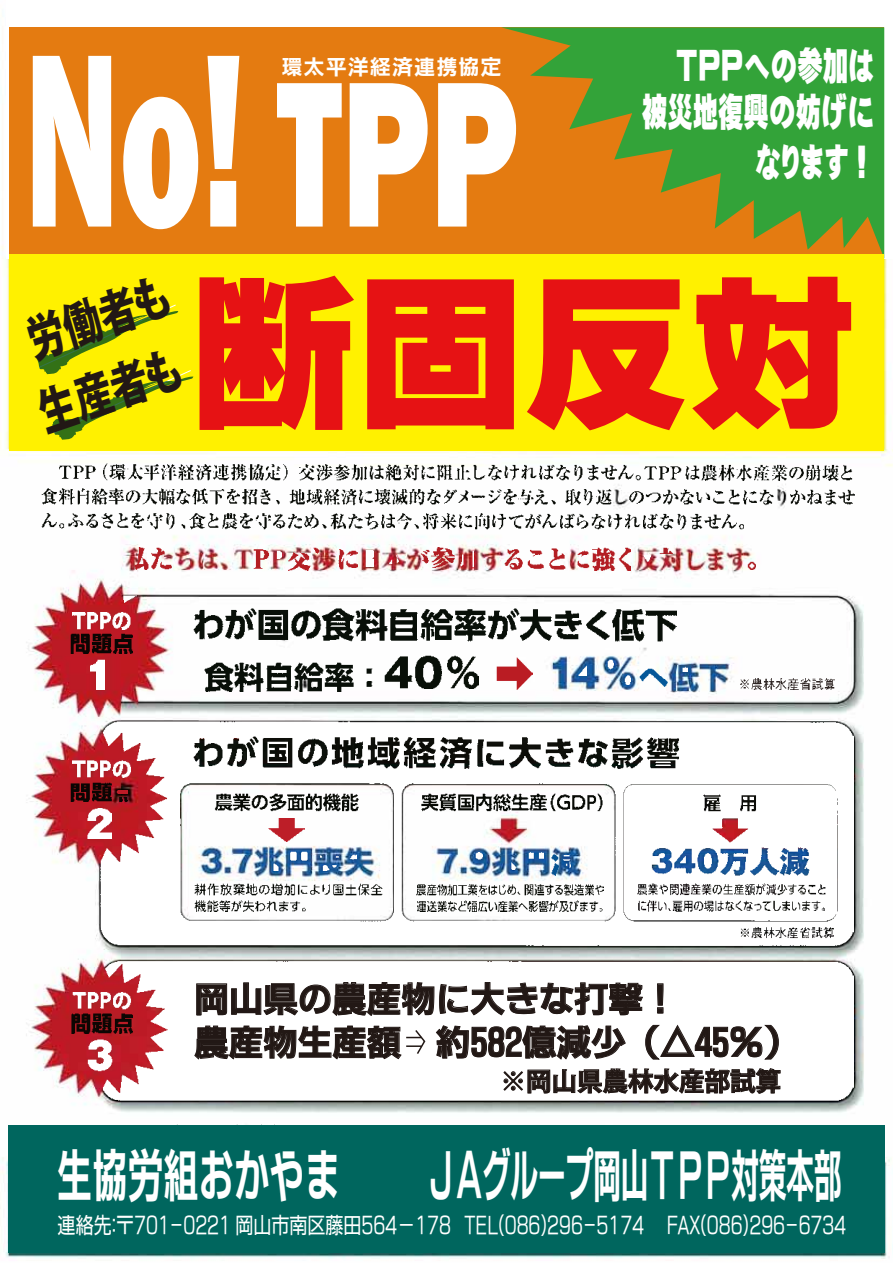
<style>
.page{position:relative;width:893px;height:1263px;background:#fff}
.page>*{position:absolute;margin:0;border:0;box-sizing:border-box;transform-origin:0 0}
.t1{font:800 256.05px "Franklin Gothic";color:#fff;scale:.54 1}
.t2{font:800 215.1px "Franklin Gothic";color:#fff;scale:.64 1}
.t3{font:160.65px "Heiti EGP Super Bold SJIS";color:#e61214}
.t4{font:56.25px "FG Kaku Gothic Ca U";color:#fff;scale:.49 1}
.t5{font:56.25px "FG Kaku Gothic Ca U";letter-spacing:.025em;color:#fff;scale:.61 1}
.t6{font:800 49.35px/72.2px "Koz Go Pro";color:#221815;scale:.77 1}
.t7{font:37.8px/46.5px "Heiti EGP Super Bold SJIS";color:#fff;text-align:right;scale:.67 1}
.t8{font:34.5px/43.5px "FG Kaku Gothic Ca U";color:#221815}
.t9{font:22.05px "FGP Kaku Gothic Ca M";color:#fff;scale:.82 1}
.t10{font:20.55px "FG Kaku Gothic Ca U";letter-spacing:.075em;color:#fff}
</style>
<div class="page">
<img style="left:0;top:245px;width:893px;height:1014px">
<img style="left:72px;top:720px;width:782px;height:385px">
<img style="left:624px;top:783px;width:212px;height:154px">
<img style="left:193px;top:608px;width:483px;height:83px">
<img style="left:42px;top:462px;width:812px;height:67px">
<img style="left:194px;top:793px;width:409px;height:118px">
<img style="left:384px;top:655px;width:94px;height:34px">
<img style="left:504px;top:547px;width:127px;height:24px">
<img style="left:71px;top:634px;width:61px;height:19px">
<img style="left:71px;top:1012px;width:62px;height:21px">
<img style="left:71px;top:782px;width:56px;height:20px">
<img style="left:72px;top:595px;width:65px;height:34px">
<img style="left:497px;top:657px;width:36px;height:32px">
<img style="left:86px;top:808px;width:26px;height:30px">
<img style="left:72px;top:759px;width:58px;height:19px">
<img style="left:253px;top:547px;width:104px;height:23px">
<img style="left:268px;top:818px;width:37px;height:24px">
<img style="left:740px;top:678px;width:94px;height:11px">
<img style="left:91px;top:660px;width:14px;height:30px">
<img style="left:420px;top:547px;width:34px;height:21px">
<img style="left:134px;top:547px;width:38px;height:22px">
<img style="left:272px;top:851px;width:84px;height:19px">
<img style="left:266px;top:742px;width:21px;height:20px">
<img style="left:639px;top:668px;width:28px;height:18px">
<img style="left:366px;top:550px;width:32px;height:17px">
<img style="left:475px;top:852px;width:68px;height:18px">
<img style="left:374px;top:744px;width:15px;height:17px">
<img style="left:608px;top:660px;width:22px;height:25px">
<img style="left:651px;top:739px;width:20px;height:27px">
<img style="left:550px;top:854px;width:8px;height:21px">
<img style="left:302px;top:743px;width:8px;height:15px">
<img style="left:452px;top:743px;width:13px;height:16px">
<img style="left:410px;top:742px;width:19px;height:8px">
<img style="left:590px;top:755px;width:36px;height:9px">
<svg style="left:577px;top:665px;width:9px;height:10px"></svg>
<img style="left:459px;top:550px;width:15px;height:17px">
<svg style="left:743px;top:796px;width:10px;height:8px"></svg>
<svg style="left:660px;top:547px;width:13px;height:6px"></svg>
<svg style="left:276px;top:550px;width:5px;height:8px"></svg>
<svg style="left:747px;top:562px;width:8px;height:7px"></svg>
<svg style="left:117px;top:791px;width:11px;height:2px"></svg>
<svg style="left:616px;top:740px;width:10px;height:6px"></svg>
<img style="left:791px;top:850px;width:12px;height:18px">
<svg style="left:644px;top:556px;width:6px;height:6px"></svg>
<div style="left:9px;top:1125px;width:876px;height:127px;background:#00665e"></div>
<svg style="left:563px;top:855px;width:7px;height:13px"></svg>
<svg style="left:681px;top:667px;width:6px;height:5px"></svg>
<svg style="left:744px;top:884px;width:9px;height:10px"></svg>
<div style="left:6px;top:0;width:887px;height:259px;background:#fff"></div>
<div style="left:10px;top:27px;width:874px;height:232px;background:#e47b11"></div>
<svg style="left:501px;top:27px;width:383px;height:227px;fill:#33a339"></svg>
<div style="left:183px;top:974px;width:653px;height:120px;background:#fff"></div>
<svg style="left:196px;top:982px;width:447px;height:34px"></svg>
<svg style="left:657px;top:983px;width:6px;height:30px"></svg>
<svg style="left:436px;top:1025px;width:190px;height:34px"></svg>
<svg style="left:645px;top:1025px;width:134px;height:34px"></svg>
<svg style="left:503px;top:1068px;width:277px;height:25px"></svg>
<svg style="left:194px;top:1025px;width:232px;height:34px"></svg>
<div style="left:10px;top:254px;width:874px;height:196px;background:#fff100"></div>
<svg style="left:37px;top:305px;width:156px;height:135px"></svg>
<h1 class="t1" style="left:25px;top:-25px;width:409px">No!</h1>
<p class="t10" style="left:282px;top:56px;width:221px">環太平洋経済連携協定</p>
<h2 class="t2" style="left:277px;top:15px;width:379px">TPP</h2>
<h3 class="t7" style="left:642px;top:42px;width:348px">ＴＰＰへの参加は被災地復興の妨げに</h3>
<h3 class="t7" style="left:755px;top:138px;width:180px">なります！</h3>
<h3 class="t6" style="left:5px;top:315px;width:211px;rotate:-19deg">労働者も生産者も</h3>
<h3 class="t3" style="left:192px;top:273px;width:667px">断固反対</h3>
<h3 class="t8" style="left:194px;top:977px;width:605px">岡山県の農産物に大きな打撃！<br>農産物生産額　約582億減少（△45％）</h3>
<h3 class="t5" style="left:58px;top:1148px;width:464px">生協労組おかやま</h3>
<h3 class="t4" style="left:428px;top:1148px;width:846px">ＪＡグループ岡山ＴＰＰ対策本部</h3>
<p class="t9" style="left:58px;top:1214px;width:963px">連絡先：〒701-0221 岡山市南区藤田564－178　TEL(086)296-5174　 FAX(086)296-6734</p>
</div>
